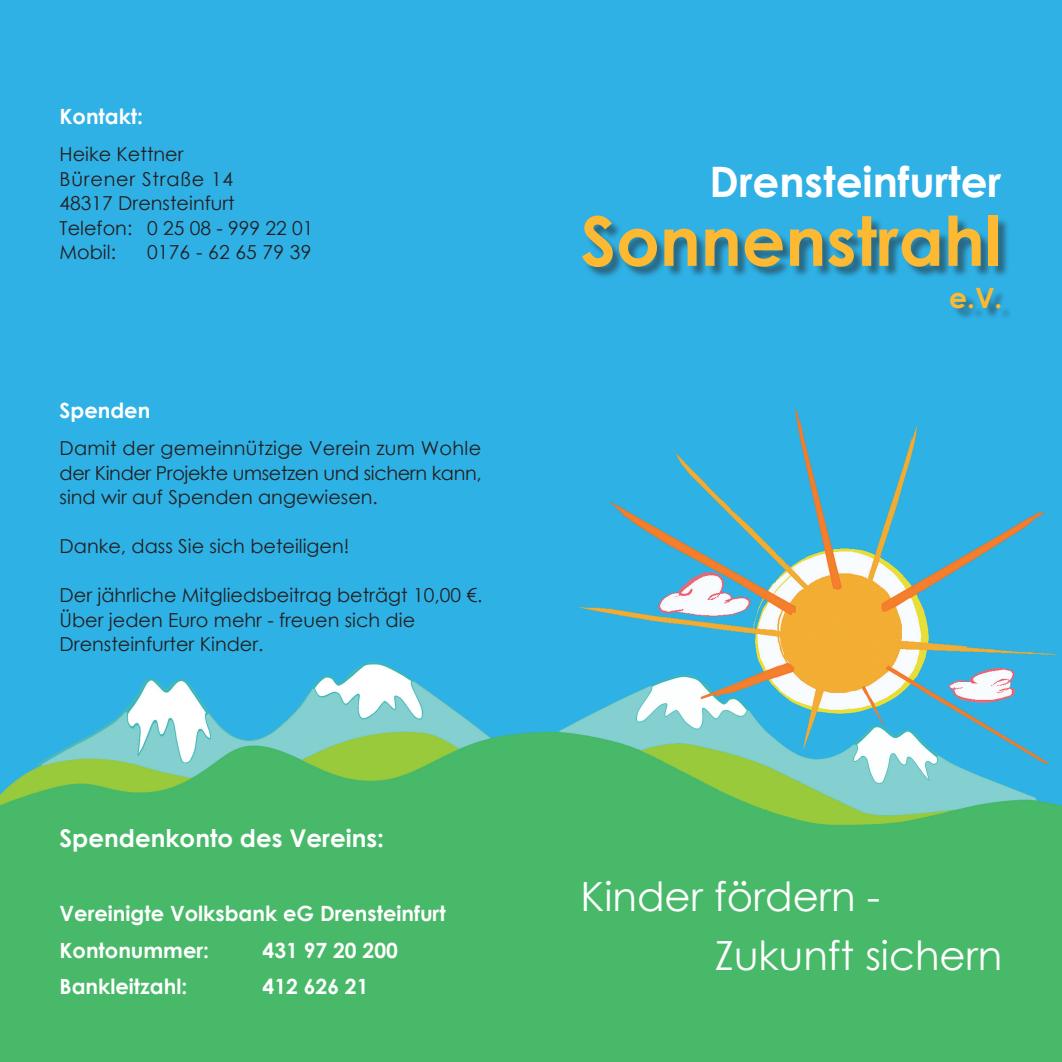
<style>
.page{position:relative;width:1062px;height:1062px;background:#2fb1e6}
.page>*{position:absolute;margin:0;border:0;box-sizing:border-box;transform-origin:0 0}
.t1{font:700 68.25px "Century Gothic";color:#fdb931}
.t2{font:700 42px "Century Gothic";color:#fff}
.t3{font:40.25px/59.5px "Century Gothic";color:#fff}
.t4{font:700 28px "Century Gothic";color:#fdb931}
.t5{font:700 24.5px "Century Gothic";color:#fff}
.t6{font:700 21px/36.8px "Century Gothic";color:#fff}
.t7{font:19.25px/24.5px "Century Gothic";color:#231f20}
</style>
<div class="page">
<img style="left:0;top:408px;width:1062px;height:654px">
<div style="left:584px;top:217px;width:426px;height:62px;background:#231f20;opacity:.5"></div>
<div style="left:952px;top:289px;width:60px;height:31px;background:#231f20;opacity:.5"></div>
<p class="t6" style="left:60px;top:97px;width:85px">Kontakt:</p>
<p class="t7" style="left:60px;top:142px;width:255px">Heike Kettner<br>Bürener Straße 14<br>48317 Drensteinfurt<br>Telefon: 0 25 08 - 999 22 01<br>Mobil:</p>
<p class="t7" style="left:147px;top:240px;width:166px">0176 - 62 65 79 39</p>
<p class="t6" style="left:60px;top:391px;width:92px">Spenden</p>
<p class="t7" style="left:60px;top:436px;width:424px;text-align:justify">Damit der gemeinnützige Verein zum Wohle der Kinder Projekte umsetzen und sichern kann, sind wir auf Spenden angewiesen.</p>
<p class="t7" style="left:60px;top:534px;width:291px">Danke, dass Sie sich beteiligen!</p>
<p class="t7" style="left:60px;top:583px;width:424px">Der jährliche Mitgliedsbeitrag beträgt 10,00 €.<br>Über jeden Euro mehr - freuen sich die<br>Drensteinfurter Kinder.</p>
<p class="t5" style="left:60px;top:820px;width:326px">Spendenkonto des Vereins:</p>
<p class="t6" style="left:60px;top:894px;width:387px">Vereinigte Volksbank eG Drensteinfurt<br>Kontonummer:</p>
<p class="t6" style="left:263px;top:930px;width:137px">431 97 20 200</p>
<p class="t6" style="left:60px;top:967px;width:129px">Bankleitzahl:</p>
<p class="t6" style="left:263px;top:967px;width:107px">412 626 21</p>
<h2 class="t2" style="left:709px;top:149px;width:293px">Drensteinfurter</h2>
<h1 class="t1" style="left:580px;top:189px;width:422px">Sonnenstrahl</h1>
<h3 class="t4" style="left:949px;top:276px;width:55px">e.V.</h3>
<h3 class="t3" style="left:715px;top:865px;width:289px;text-indent:-134px">Kinder fördern -<br>Zukunft sichern</h3>
</div>
